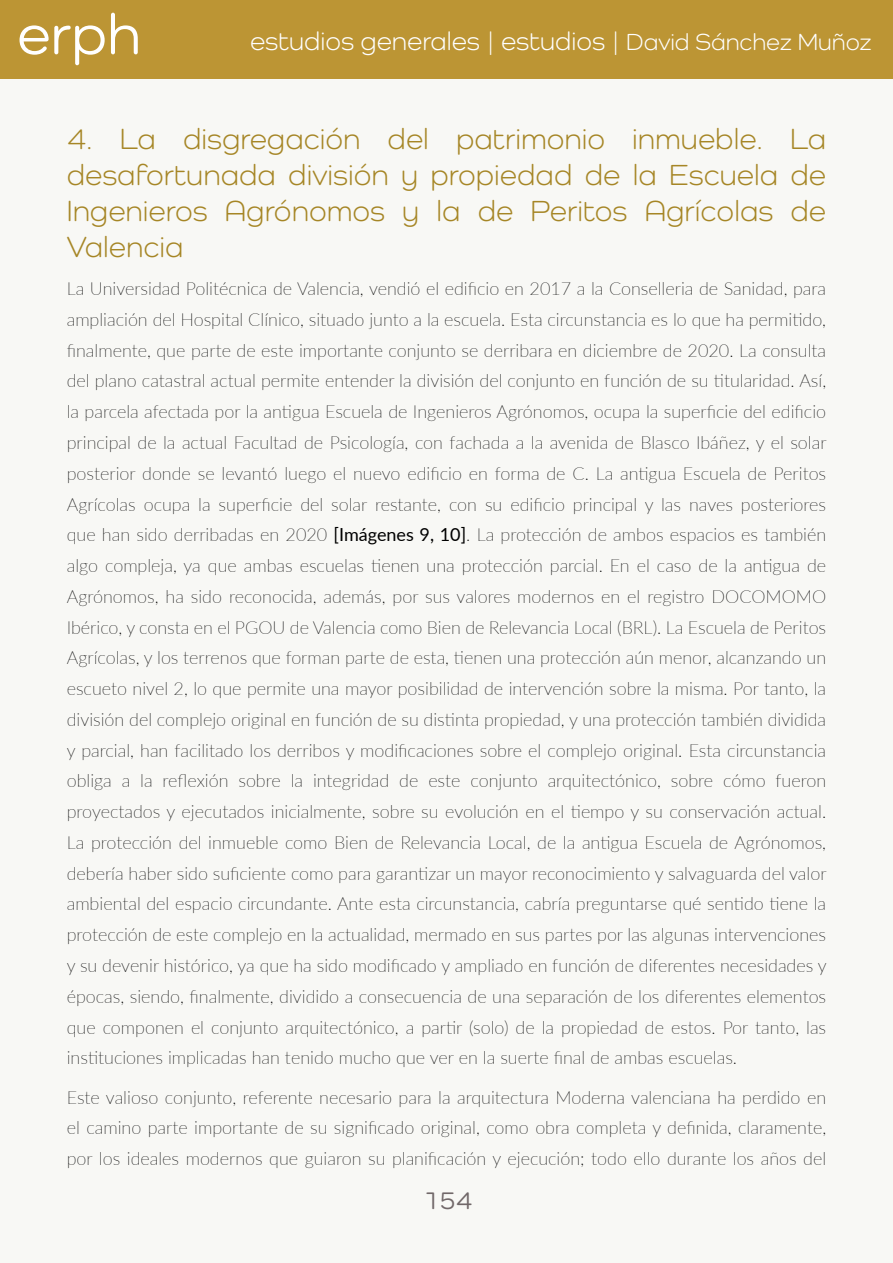
<style>
.page{position:relative;width:893px;height:1263px;background:#f8f8f5}
.page>*{position:absolute;margin:0;border:0;box-sizing:border-box;transform-origin:0 0}
.t1{font:500 58.5px "Como";color:#fff}
.t2{font:30px/36px "Como";color:#a68626;text-align:justify}
.t3{font:26.4px "Como";color:#fff}
.t4{font:500 25.5px "Como";color:#716869}
.t5{font:100 18px/30.8px "Lato";color:#000;text-align:justify}
.s1{font-size:24px}
.s2{font-weight:400}
</style>
<div class="page">
<div style="left:0;top:0;width:893px;height:79px;background:#bc9534"></div>
<h1 class="t1" style="left:17px;top:-1px;width:125px">erph</h1>
<h3 class="t3" style="left:250px;top:25px;width:623px">estudios generales | estudios | <span class="s1">David Sánchez Muñoz</span></h3>
<h2 class="t2" style="left:67px;top:120px;width:761px">4. La disgregación del patrimonio inmueble. La desafortunada división y propiedad de la Escuela de Ingenieros Agrónomos y la de Peritos Agrícolas de Valencia</h2>
<p class="t5" style="left:67px;top:273px;width:761px">La Universidad Politécnica de Valencia, vendió el edificio en 2017 a la Conselleria de Sanidad, para ampliación del Hospital Clínico, situado junto a la escuela. Esta circunstancia es lo que ha permitido, finalmente, que parte de este importante conjunto se derribara en diciembre de 2020. La consulta del plano catastral actual permite entender la división del conjunto en función de su titularidad. Así, la parcela afectada por la antigua Escuela de Ingenieros Agrónomos, ocupa la superficie del edificio principal de la actual Facultad de Psicología, con fachada a la avenida de Blasco Ibáñez, y el solar posterior donde se levantó luego el nuevo edificio en forma de C. La antigua Escuela de Peritos Agrícolas ocupa la superficie del solar restante, con su edificio principal y las naves posteriores que han sido derribadas en 2020 <span class="s2">[Imágenes 9, 10]</span>. La protección de ambos espacios es también algo compleja, ya que ambas escuelas tienen una protección parcial. En el caso de la antigua de Agrónomos, ha sido reconocida, además, por sus valores modernos en el registro DOCOMOMO Ibérico, y consta en el PGOU de Valencia como Bien de Relevancia Local (BRL). La Escuela de Peritos Agrícolas, y los terrenos que forman parte de esta, tienen una protección aún menor, alcanzando un escueto nivel 2, lo que permite una mayor posibilidad de intervención sobre la misma. Por tanto, la división del complejo original en función de su distinta propiedad, y una protección también dividida y parcial, han facilitado los derribos y modificaciones sobre el complejo original. Esta circunstancia obliga a la reflexión sobre la integridad de este conjunto arquitectónico, sobre cómo fueron proyectados y ejecutados inicialmente, sobre su evolución en el tiempo y su conservación actual.<br>La protección del inmueble como Bien de Relevancia Local, de la antigua Escuela de Agrónomos, debería haber sido suficiente como para garantizar un mayor reconocimiento y salvaguarda del valor ambiental del espacio circundante. Ante esta circunstancia, cabría preguntarse qué sentido tiene la protección de este complejo en la actualidad, mermado en sus partes por las algunas intervenciones y su devenir histórico, ya que ha sido modificado y ampliado en función de diferentes necesidades y épocas, siendo, finalmente, dividido a consecuencia de una separación de los diferentes elementos que componen el conjunto arquitectónico, a partir (solo) de la propiedad de estos. Por tanto, las instituciones implicadas han tenido mucho que ver en la suerte final de ambas escuelas.</p>
<p class="t5" style="left:67px;top:1081px;width:761px">Este valioso conjunto, referente necesario para la arquitectura Moderna valenciana ha perdido en el camino parte importante de su significado original, como obra completa y definida, claramente, por los ideales modernos que guiaron su planificación y ejecución; todo ello durante los años del</p>
<h3 class="t4" style="left:423px;top:1185px;width:51px">154</h3>
</div>
